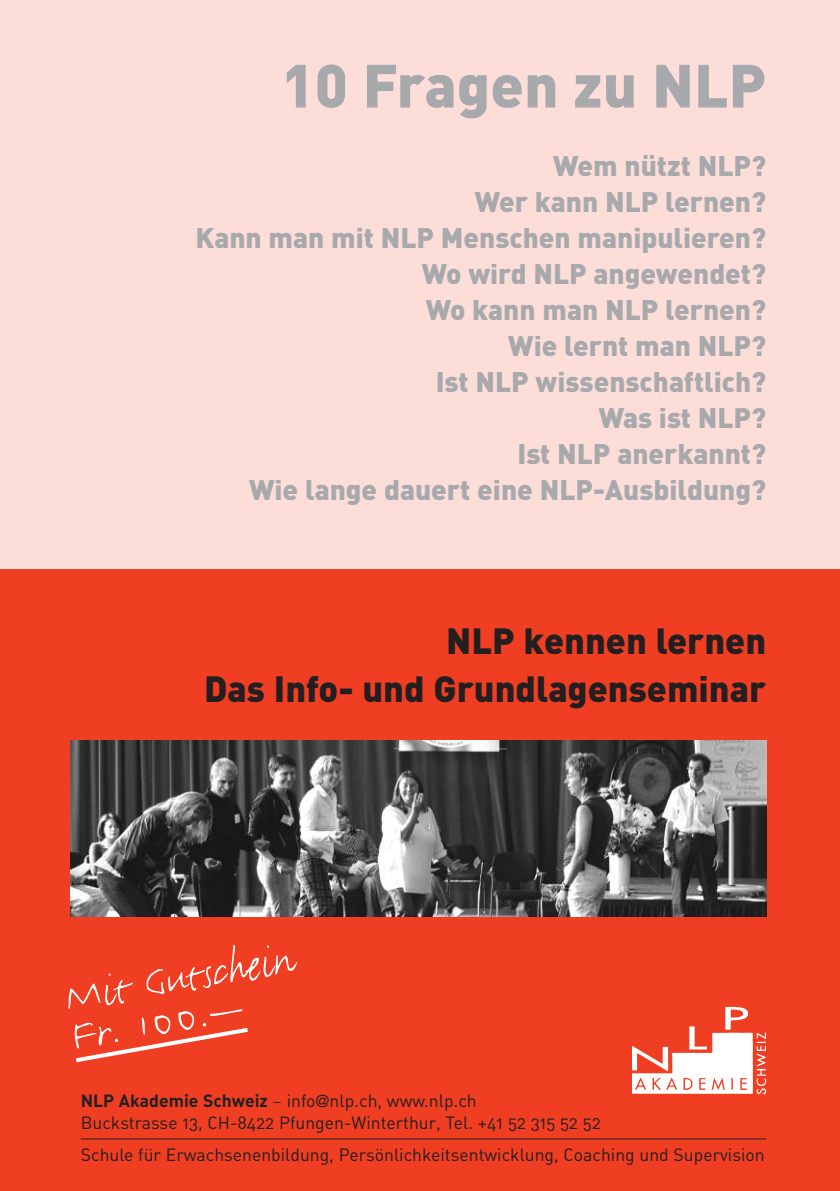
<style>
.page{position:relative;width:840px;height:1191px;background:#fff}
.page>*{position:absolute;margin:0;border:0;box-sizing:border-box;transform-origin:0 0}
.t1{font:900 60px "DIN";color:#a8a9ad}
.t2{font:49.4px/40.4px "FF Justlefthand";color:#fff}
.t3{font:900 36px/48px "DIN";color:#231f20;text-align:right}
.t4{font:900 28px/36px "DIN";color:#a8a9ad;text-align:right}
.t5{font:17.6px/21.2px "DIN Regular Alternate";color:#231f20}
.s1{font-size:61.8px}
.s2{font-family:"DIN Bold Alternate"}
.s3{font-family:"DIN Light Alternate"}
.s4{font-family:"Frutiger LT";font-weight:300}
</style>
<div class="page">
<div style="left:0;top:0;width:839px;height:570px;background:#fcddd8"></div>
<div style="left:0;top:570px;width:839px;height:621px;background:#ef3e22"></div>
<img style="left:632px;top:1006px;width:135px;height:89px">
<hr style="left:81px;top:1138px;width:684px;height:1px;background:#231f20">
<img style="left:70px;top:740px;width:695px;height:176px">
<svg style="left:75px;top:1027px;width:173px;height:36px"></svg>
<h1 class="t1" style="left:281px;top:52px;width:486px">10 Fragen zu NLP</h1>
<p class="t4" style="left:195px;top:148px;width:572px">Wem nützt NLP?<br>Wer kann NLP lernen?<br>Kann man mit NLP Menschen manipulieren?<br>Wo wird NLP angewendet?<br>Wo kann man NLP lernen?<br>Wie lernt man NLP?<br>Ist NLP wissenschaftlich?<br>Was ist NLP?<br>Ist NLP anerkannt?<br>Wie lange dauert eine NLP-Ausbildung?</p>
<p class="t3" style="left:204px;top:617px;width:563px">NLP kennen lernen<br>Das Info- und Grundlagenseminar</p>
<h2 class="t2" style="left:61px;top:973px;width:232px;rotate:-10deg">Mit Gutschein<br>Fr. <span class="s1">100</span>.—</h2>
<p class="t5" style="left:81px;top:1090px;width:521px"><span class="s2">NLP Akademie Schweiz</span> <span class="s3">–</span> info<span class="s4">@</span>nlp.ch, www.nlp.ch<br>Buckstrasse 13, CH-8422 Pfungen-Winterthur, Tel. +41 52 315 52 52</p>
<p class="t5" style="left:81px;top:1144px;width:685px">Schule für Erwachsenenbildung, Persönlichkeitsentwicklung, Coaching und Supervision</p>
</div>
